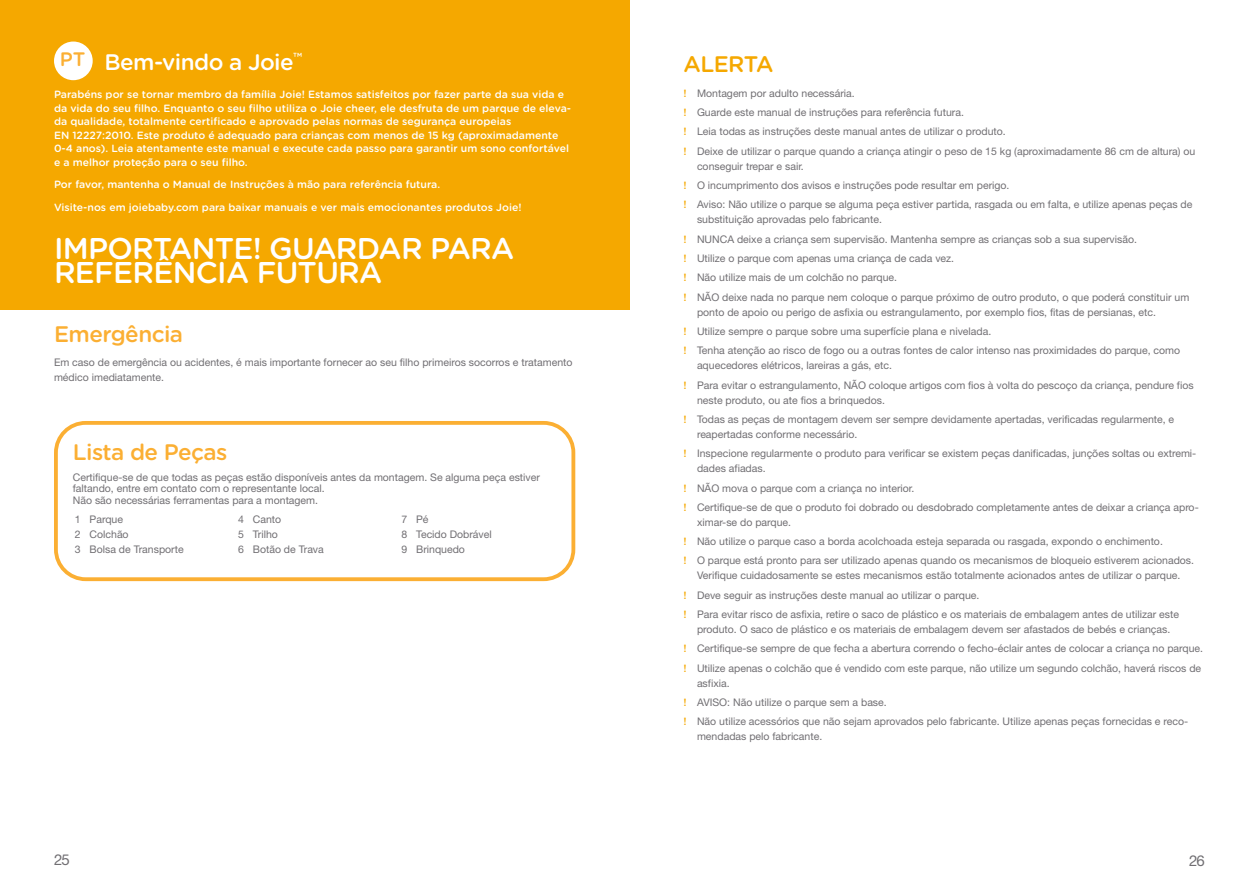
<style>
.page{position:relative;width:1259px;height:893px;background:#fff}
.page>*{position:absolute;margin:0;border:0;box-sizing:border-box;transform-origin:0 0}
.t1{font:500 30px/24px "Gotham Rounded";letter-spacing:-.025em;color:#fff}
.t2{font:500 22.5px "Gotham Rounded";letter-spacing:-.025em;color:#fbaf33}
.t3{font:500 22.5px "Gotham Rounded";letter-spacing:-.025em;color:#fff}
.t4{font:500 22.5px "Gotham Rounded";letter-spacing:-.025em;color:#f5a800}
.t5{font:500 19.5px "Gotham Rounded";color:#fbaf33}
.t6{font:15px "Helvetica Neue LT Std";color:#716f73}
.t7{font:10.5px/19.4px "Helvetica Neue LT Std";color:#716f73}
.t8{font:500 10.5px/13.5px "Gotham Rounded";color:#fff}
.s1{font-family:"Gotham Rounded";font-weight:500;color:#f5a800}
</style>
<div class="page">
<div style="left:54px;top:421px;width:521px;height:160px;border:4px solid #fbaf33;border-radius:30px"></div>
<div style="left:0;top:0;width:629px;height:309px;background:#f5a800"></div>
<div style="left:54px;top:42px;width:39px;height:38px;background:#fff;border-radius:50%"></div>
<h3 class="t5" style="left:60px;top:45px;width:27px">PT</h3>
<h2 class="t3" style="left:104px;top:46px;width:199px">Bem-vindo a Joie<sup>™</sup></h2>
<p class="t8" style="left:54px;top:87px;width:519px">Parabéns por se tornar membro da família Joie! Estamos satisfeitos por fazer parte da sua vida e da vida do seu filho. Enquanto o seu filho utiliza o Joie cheer, ele desfruta de um parque de eleva&shy;da qualidade, totalmente certificado e aprovado pelas normas de segurança europeias<br>EN 12227:2010. Este produto é adequado para crianças com menos de 15 kg (aproximadamente 0-4 anos). Leia atentamente este manual e execute cada passo para garantir um sono confortável e a melhor proteção para o seu filho.</p>
<p class="t8" style="left:54px;top:173px;width:469px;line-height:22.5px">Por favor, mantenha o Manual de Instruções à mão para referência futura.<br>Visite-nos em joiebaby.com para baixar manuais e ver mais emocionantes produtos Joie!</p>
<h1 class="t1" style="left:54px;top:236px;width:462px">IMPORTANTE! GUARDAR PARA<br>REFERÊNCIA FUTURA</h1>
<h2 class="t2" style="left:54px;top:318px;width:131px">Emergência</h2>
<p class="t7" style="left:54px;top:355px;width:520px;line-height:15px">Em caso de emergência ou acidentes, é mais importante fornecer ao seu filho primeiros socorros e tratamento médico imediatamente.</p>
<h2 class="t2" style="left:73px;top:436px;width:156px">Lista de Peças</h2>
<p class="t7" style="left:73px;top:472px;width:468px;line-height:10.5px">Certifique-se de que todas as peças estão disponíveis antes da montagem. Se alguma peça estiver faltando, entre em contato com o representante local.</p>
<p class="t7" style="left:73px;top:491px;width:247px;line-height:18.6px">Não são necessárias ferramentas para a montagem.<br>1 Parque</p>
<p class="t7" style="left:238px;top:509px;width:44px">4 Canto</p>
<p class="t7" style="left:401px;top:509px;width:29px">7 Pé</p>
<p class="t7" style="left:75px;top:524px;width:55px">2 Colchão</p>
<p class="t7" style="left:238px;top:524px;width:41px">5 Trilho</p>
<p class="t7" style="left:401px;top:524px;width:92px">8 Tecido Dobrável</p>
<p class="t7" style="left:75px;top:539px;width:110px">3 Bolsa de Transporte</p>
<p class="t7" style="left:238px;top:539px;width:87px">6 Botão de Trava</p>
<p class="t7" style="left:401px;top:539px;width:65px">9 Brinquedo</p>
<h2 class="t4" style="left:683px;top:48px;width:91px">ALERTA</h2>
<p class="t7" style="left:683px;top:83px;width:513px"><span class="s1">!</span> Montagem por adulto necessária.<br><span class="s1">!</span> Guarde este manual de instruções para referência futura.<br><span class="s1">!</span> Leia todas as instruções deste manual antes de utilizar o produto.<br><span class="s1">!</span> Deixe de utilizar o parque quando a criança atingir o peso de 15 kg (aproximadamente 86 cm de altura) ou</p>
<p class="t7" style="left:683px;top:156px;width:510px;text-indent:14px">conseguir trepar e sair.<br><span class="s1">!</span> O incumprimento dos avisos e instruções pode resultar em perigo.<br><span class="s1">!</span> Aviso: Não utilize o parque se alguma peça estiver partida, rasgada ou em falta, e utilize apenas peças de</p>
<p class="t7" style="left:683px;top:210px;width:507px;text-indent:14px">substituição aprovadas pelo fabricante.<br><span class="s1">!</span> NUNCA deixe a criança sem supervisão. Mantenha sempre as crianças sob a sua supervisão.<br><span class="s1">!</span> Utilize o parque com apenas uma criança de cada vez.<br><span class="s1">!</span> Não utilize mais de um colchão no parque.<br><span class="s1">!</span> NÃO deixe nada no parque nem coloque o parque próximo de outro produto, o que poderá constituir um</p>
<p class="t7" style="left:683px;top:302px;width:498px;text-indent:14px">ponto de apoio ou perigo de asfixia ou estrangulamento, por exemplo fios, fitas de persianas, etc.<br><span class="s1">!</span> Utilize sempre o parque sobre uma superfície plana e nivelada.<br><span class="s1">!</span> Tenha atenção ao risco de fogo ou a outras fontes de calor intenso nas proximidades do parque, como</p>
<p class="t7" style="left:683px;top:356px;width:511px;text-indent:14px">aquecedores elétricos, lareiras a gás, etc.<br><span class="s1">!</span> Para evitar o estrangulamento, NÃO coloque artigos com fios à volta do pescoço da criança, pendure fios</p>
<p class="t7" style="left:683px;top:390px;width:492px;text-indent:14px">neste produto, ou ate fios a brinquedos.<br><span class="s1">!</span> Todas as peças de montagem devem ser sempre devidamente apertadas, verificadas regularmente, e</p>
<p class="t7" style="left:683px;top:424px;width:514px;text-indent:14px">reapertadas conforme necessário.<br><span class="s1">!</span> Inspecione regularmente o produto para verificar se existem peças danificadas, junções soltas ou extremi-</p>
<p class="t7" style="left:683px;top:459px;width:517px;text-indent:14px">dades afiadas.<br><span class="s1">!</span> NÃO mova o parque com a criança no interior.<br><span class="s1">!</span> Certifique-se de que o produto foi dobrado ou desdobrado completamente antes de deixar a criança apro-</p>
<p class="t7" style="left:683px;top:512px;width:512px;text-indent:14px">ximar-se do parque.<br><span class="s1">!</span> Não utilize o parque caso a borda acolchoada esteja separada ou rasgada, expondo o enchimento.<br><span class="s1">!</span> O parque está pronto para ser utilizado apenas quando os mecanismos de bloqueio estiverem acionados.</p>
<p class="t7" style="left:683px;top:566px;width:498px;text-indent:14px">Verifique cuidadosamente se estes mecanismos estão totalmente acionados antes de utilizar o parque. <span class="s1">!</span> Deve seguir as instruções deste manual ao utilizar o parque.<br><span class="s1">!</span> Para evitar risco de asfixia, retire o saco de plástico e os materiais de embalagem antes de utilizar este</p>
<p class="t7" style="left:683px;top:620px;width:521px;text-indent:14px">produto. O saco de plástico e os materiais de embalagem devem ser afastados de bebés e crianças.<br><span class="s1">!</span> Certifique-se sempre de que fecha a abertura correndo o fecho-éclair antes de colocar a criança no parque. <span class="s1">!</span> Utilize apenas o colchão que é vendido com este parque, não utilize um segundo colchão, haverá riscos de</p>
<p class="t7" style="left:683px;top:673px;width:506px;text-indent:14px">asfixia.<br><span class="s1">!</span> AVISO: Não utilize o parque sem a base.<br><span class="s1">!</span> Não utilize acessórios que não sejam aprovados pelo fabricante. Utilize apenas peças fornecidas e reco-</p>
<p class="t7" style="left:697px;top:727px;width:127px">mendadas pelo fabricante.</p>
<h3 class="t6" style="left:54px;top:851px;width:17px">25</h3>
<h3 class="t6" style="left:1189px;top:851px;width:17px">26</h3>
</div>
